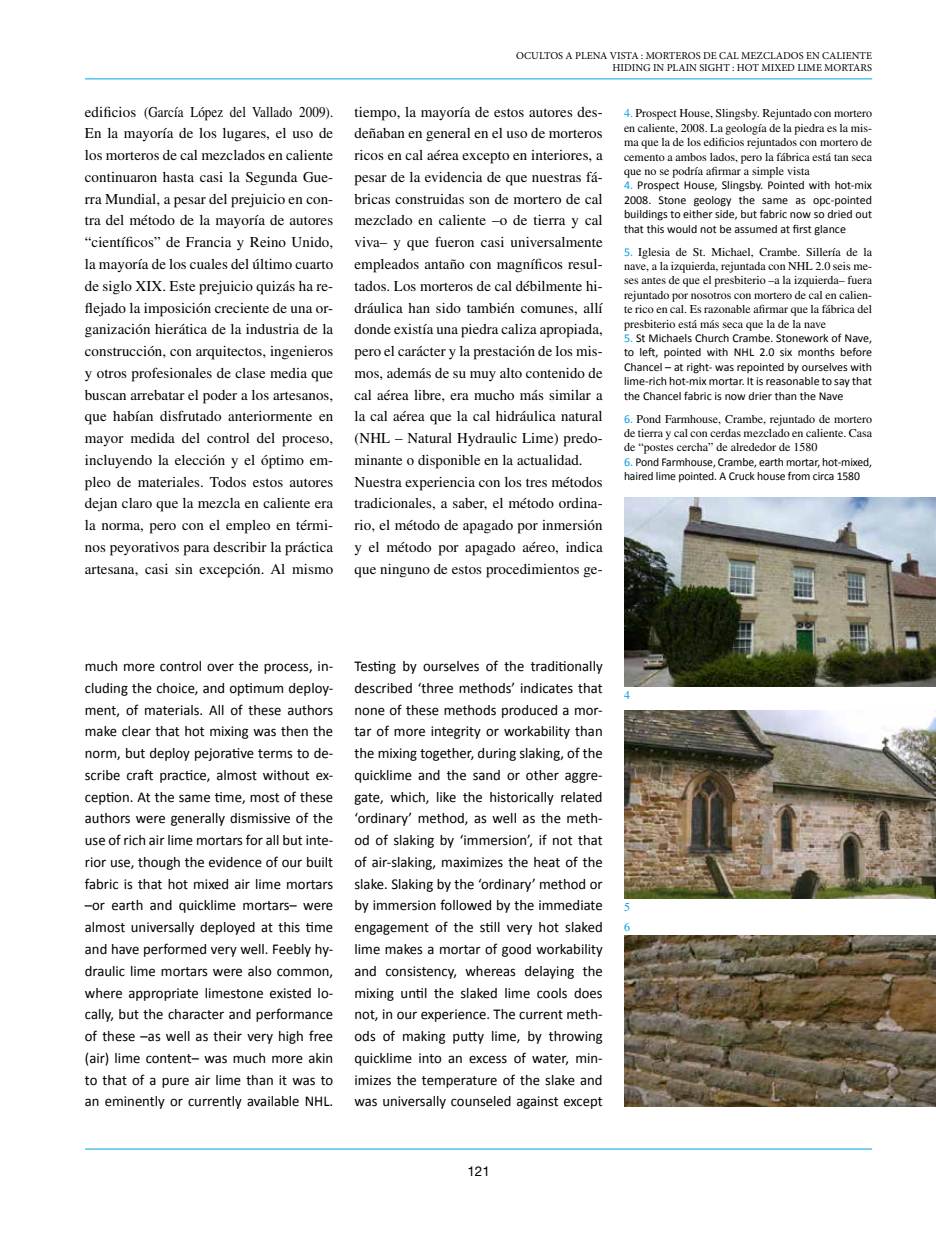
<style>
.page{position:relative;width:936px;height:1234px;background:#fff}
.page>*{position:absolute;margin:0;border:0;box-sizing:border-box;transform-origin:0 0}
.t1{font:15px/21.8px "Times LT Std";letter-spacing:.005em;color:#000;text-align:justify}
.t2{font:15px/21.8px "Calibri";color:#000;text-align:justify}
.t3{font:13.5px "Helvetica Neue LT Std";color:#000}
.t4{font:12px/14.4px "Times LT Std";color:#000;text-align:justify}
.t5{font:12px/14.4px "Calibri";letter-spacing:-.01em;color:#000;text-align:justify}
.t6{font:12px/19.8px "Times LT Std";color:#009fe3}
.t7{font:10.5px/12.6px "Minion Pro";color:#000;text-align:right}
.s1{color:#009fe3}
.s2{font-family:"Calibri";color:#009fe3}
</style>
<div class="page">
<hr style="left:85px;top:1148px;width:787px;height:1px;background:#009fe3">
<hr style="left:85px;top:79px;width:787px;height:1px;background:#009fe3">
<img style="left:624px;top:498px;width:311px;height:188px">
<img style="left:624px;top:710px;width:311px;height:188px">
<img style="left:624px;top:935px;width:311px;height:171px">
<p class="t7" style="left:516px;top:49px;width:357px">OCULTOS A PLENA VISTA : MORTEROS DE CAL MEZCLADOS EN CALIENTE<br>HIDING IN PLAIN SIGHT : HOT MIXED LIME MORTARS</p>
<p class="t1" style="left:85px;top:101px;width:250px">edificios (García López del Vallado 2009).<br>En la mayoría de los lugares, el uso de los morteros de cal mezclados en caliente continuaron hasta casi la Segunda Gue&shy;rra Mundial, a pesar del prejuicio en con&shy;tra del método de la mayoría de autores “científicos” de Francia y Reino Unido, la mayoría de los cuales del último cuarto de siglo XIX. Este prejuicio quizás ha re&shy;flejado la imposición creciente de una or&shy;ganización hierática de la industria de la construcción, con arquitectos, ingenieros y otros profesionales de clase media que buscan arrebatar el poder a los artesanos, que habían disfrutado anteriormente en mayor medida del control del proceso, incluyendo la elección y el óptimo em&shy;pleo de materiales. Todos estos autores dejan claro que la mezcla en caliente era la norma, pero con el empleo en térmi&shy;nos peyorativos para describir la práctica artesana, casi sin excepción. Al mismo</p>
<p class="t1" style="left:354px;top:101px;width:250px;text-align:left">tiempo, la mayoría de estos autores des&shy;deñaban en general en el uso de morteros ricos en cal aérea excepto en interiores, a pesar de la evidencia de que nuestras fá&shy;bricas construidas son de mortero de cal mezclado en caliente –o de tierra y cal viva– y que fueron casi universalmente empleados antaño con magníficos resul&shy;tados. Los morteros de cal débilmente hi&shy;dráulica han sido también comunes, allí donde existía una piedra caliza apropiada, pero el carácter y la prestación de los mis&shy;mos, además de su muy alto contenido de cal aérea libre, era mucho más similar a la cal aérea que la cal hidráulica natural (NHL – Natural Hydraulic Lime) predo&shy;minante o disponible en la actualidad.<br>Nuestra experiencia con los tres métodos tradicionales, a saber, el método ordina&shy;rio, el método de apagado por inmersión y el método por apagado aéreo, indica que ninguno de estos procedimientos ge-</p>
<p class="t4" style="left:624px;top:106px;width:250px"><span class="s1">4.</span> Prospect House, Slingsby. Rejuntado con mortero en caliente, 2008. La geología de la piedra es la mis&shy;ma que la de los edificios rejuntados con mortero de cemento a ambos lados, pero la fábrica está tan seca que no se podría afirmar a simple vista</p>
<p class="t5" style="left:624px;top:178px;width:250px"><span class="s1">4.</span> Prospect House, Slingsby. Pointed with hot-mix 2008. Stone geology the same as opc-pointed buildings to either side, but fabric now so dried out that this would not be assumed at first glance</p>
<p class="t4" style="left:624px;top:244px;width:250px"><span class="s2">5.</span> Iglesia de St. Michael, Crambe. Sillería de la nave, a la izquierda, rejuntada con NHL 2.0 seis me&shy;ses antes de que el presbiterio –a la izquierda– fuera rejuntado por nosotros con mortero de cal en calien&shy;te rico en cal. Es razonable afirmar que la fábrica del presbiterio está más seca que la de la nave</p>
<p class="t5" style="left:624px;top:331px;width:250px"><span class="s1">5.</span> St Michaels Church Crambe. Stonework of Nave, to left, pointed with NHL 2.0 six months before Chancel – at right- was repointed by ourselves with lime-rich hot-mix mortar. It is reasonable to say that the Chancel fabric is now drier than the Nave</p>
<p class="t4" style="left:624px;top:411px;width:250px"><span class="s2">6.</span> Pond Farmhouse, Crambe, rejuntado de mortero de tierra y cal con cerdas mezclado en caliente. Casa de “postes cercha” de alrededor de 1580</p>
<p class="t5" style="left:624px;top:454px;width:250px"><span class="s1">6.</span> Pond Farmhouse, Crambe, earth mortar, hot-mixed, haired lime pointed. A Cruck house from circa 1580</p>
<p class="t2" style="left:85px;top:655px;width:250px">much more control over the process, in&shy;cluding the choice, and optimum deploy&shy;ment, of materials. All of these authors make clear that hot mixing was then the norm, but deploy pejorative terms to de&shy;scribe craft practice, almost without ex&shy;ception. At the same time, most of these authors were generally dismissive of the use of rich air lime mortars for all but inte&shy;rior use, though the evidence of our built fabric is that hot mixed air lime mortars –or earth and quicklime mortars– were almost universally deployed at this time and have performed very well. Feebly hy&shy;draulic lime mortars were also common, where appropriate limestone existed lo&shy;cally, but the character and performance of these –as well as their very high free (air) lime content– was much more akin to that of a pure air lime than it was to an eminently or currently available NHL.</p>
<p class="t2" style="left:354px;top:655px;width:250px">Testing by ourselves of the traditionally described ‘three methods’ indicates that none of these methods produced a mor&shy;tar of more integrity or workability than the mixing together, during slaking, of the quicklime and the sand or other aggre&shy;gate, which, like the historically related ‘ordinary’ method, as well as the meth&shy;od of slaking by ‘immersion’, if not that of air-slaking, maximizes the heat of the slake. Slaking by the ‘ordinary’ method or by immersion followed by the immediate engagement of the still very hot slaked lime makes a mortar of good workability and consistency, whereas delaying the mixing until the slaked lime cools does not, in our experience. The current meth&shy;ods of making putty lime, by throwing quicklime into an excess of water, min&shy;imizes the temperature of the slake and was universally counseled against except</p>
<p class="t6" style="left:624px;top:684px;width:7px">4</p>
<p class="t6" style="left:624px;top:896px;width:7px">5<br>6</p>
<p class="t3" style="left:467px;top:1162px;width:24px">121</p>
</div>
